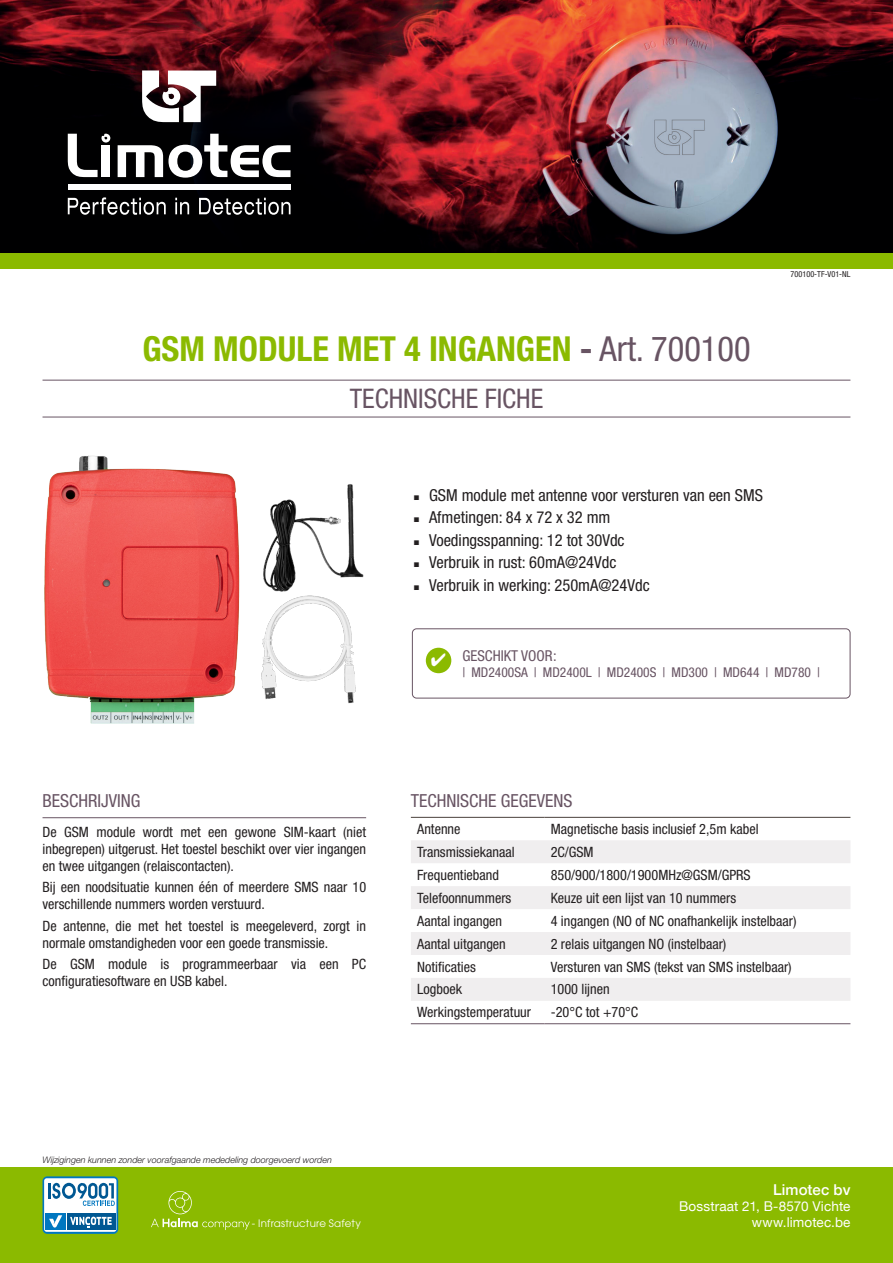
<style>
.page{position:relative;width:893px;height:1263px;background:#fff}
.page>*{position:absolute;margin:0;border:0;box-sizing:border-box;transform-origin:0 0}
.t1{font:700 condensed 34.5px "Helvetica Neue LT Std";color:#8bba00}
.t2{font:condensed 27px "Helvetica Neue LT Std";color:#685463}
._1__Tekst{font:condensed 18px "Helvetica Neue LT Std";color:#685463}
.t3{font:condensed 16.5px "Helvetica Neue LT Std";color:#231f20}
._1__Kader{font:condensed 15px "Helvetica Neue LT Std";color:#685463}
.t4{font:500 15px "Helvetica Neue";letter-spacing:.005em;color:#fff}
._1__Tekst-2{font:condensed 14.25px/17.1px "Helvetica Neue LT Std";color:#231f20}
._1__Kader-2{font:condensed 13.5px "Helvetica Neue LT Std";color:#685463}
.t5{font:13.5px "Helvetica Neue";letter-spacing:.01em;color:#fff}
.t6{font:10.2px "ITC Avant Garde Pro";letter-spacing:.025em;color:#fff}
._1__Tekst-3{font:italic 300 9px "Helvetica Neue LT Std";color:#231f20}
.t7{font:condensed 8.25px "Helvetica Neue LT Std";color:#231f20}
.s1{color:#685463}
.s2{font-weight:400;color:#685463}
</style>
<div class="page">
<hr style="left:43px;top:380px;width:807px;height:1px;background:#685463">
<hr style="left:43px;top:417px;width:807px;height:1px;background:#685463">
<img style="left:0;top:0;width:893px;height:253px">
<svg style="left:68px;top:197px;width:98px;height:18px"></svg>
<svg style="left:175px;top:198px;width:14px;height:16px"></svg>
<svg style="left:199px;top:198px;width:92px;height:17px"></svg>
<div style="left:68px;top:185px;width:223px;height:5px;background:#fff"></div>
<svg style="left:118px;top:134px;width:173px;height:44px"></svg>
<svg style="left:68px;top:134px;width:42px;height:43px"></svg>
<svg style="left:142px;top:70px;width:74px;height:52px"></svg>
<div style="left:0;top:1167px;width:893px;height:96px;background:#8bba00"></div>
<div style="left:0;top:253px;width:893px;height:15px;background:#8bba00"></div>
<svg style="left:151px;top:1191px;width:99px;height:39px"></svg>
<svg style="left:43px;top:1176px;width:75px;height:58px;background:#89b7d2"></svg>
<img style="left:44px;top:455px;width:196px;height:269px">
<img style="left:261px;top:484px;width:103px;height:220px">
<svg style="left:411px;top:840px;width:439px;height:161px;fill:#f0eeef"></svg>
<hr style="left:411px;top:1023px;width:133px;height:1px;background:#685463">
<hr style="left:544px;top:1023px;width:306px;height:1px;background:#685463">
<hr style="left:411px;top:817px;width:133px;height:1px;background:#49413b">
<hr style="left:544px;top:817px;width:306px;height:1px;background:#49413b">
<hr style="left:43px;top:817px;width:323px;height:1px;background:#685463">
<div style="left:412px;top:628px;width:438px;height:70px;border:1px solid #685463;border-radius:4px"></div>
<div style="left:426px;top:648px;width:25px;height:25px;background:#8bba00;border-radius:50%"></div>
<p class="t1" style="left:142px;top:328px;width:610px">GSM MODULE MET 4 INGANGEN <span class="s1">-</span> <span class="s2">Art. 700100</span></p>
<p class="t2" style="left:350px;top:383px;width:195px">TECHNISCHE FICHE</p>
<p class="t7" style="left:790px;top:269px;width:61px">700100-TF-V01-NL</p>
<p class="t3" style="left:412px;top:485px;width:353px">◾ GSM module met antenne voor versturen van een SMS</p>
<p class="t3" style="left:412px;top:508px;width:200px">◾ Afmetingen: 84 x 72 x 32 mm</p>
<p class="t3" style="left:412px;top:530px;width:214px">◾ Voedingsspanning: 12 tot 30Vdc</p>
<p class="t3" style="left:412px;top:553px;width:206px">◾ Verbruik in rust: 60mA@24Vdc</p>
<p class="t3" style="left:412px;top:575px;width:239px">◾ Verbruik in werking: 250mA@24Vdc</p>
<p class="_1__Kader" style="left:462px;top:647px;width:96px">GESCHIKT VOOR:</p>
<p class="_1__Kader-2" style="left:462px;top:664px;width:359px">| MD2400SA | MD2400L | MD2400S | MD300 | MD644 | MD780 |</p>
<p class="_1__Tekst" style="left:43px;top:790px;width:100px">BESCHRIJVING</p>
<p class="_1__Tekst-2" style="left:43px;top:823px;width:325px;text-align:justify">De GSM module wordt met een gewone SIM-kaart (niet inbegrepen) uitgerust. Het toestel beschikt over vier ingangen en twee uitgangen (relaiscontacten).</p>
<p class="_1__Tekst-2" style="left:43px;top:878px;width:325px">Bij een noodsituatie kunnen één of meerdere SMS naar 10 verschillende nummers worden verstuurd.</p>
<p class="_1__Tekst-2" style="left:43px;top:917px;width:325px">De antenne, die met het toestel is meegeleverd, zorgt in normale omstandigheden voor een goede transmissie.</p>
<p class="_1__Tekst-2" style="left:43px;top:955px;width:325px">De GSM module is programmeerbaar via een PC configuratiesoftware en USB kabel.</p>
<p class="_1__Tekst" style="left:411px;top:790px;width:163px">TECHNISCHE GEGEVENS</p>
<p class="_1__Tekst-2" style="left:417px;top:820px;width:45px">Antenne</p>
<p class="_1__Tekst-2" style="left:551px;top:820px;width:209px">Magnetische basis inclusief 2,5m kabel</p>
<p class="_1__Tekst-2" style="left:417px;top:843px;width:99px">Transmissiekanaal</p>
<p class="_1__Tekst-2" style="left:551px;top:843px;width:45px">2C/GSM</p>
<p class="_1__Tekst-2" style="left:417px;top:866px;width:83px">Frequentieband</p>
<p class="_1__Tekst-2" style="left:551px;top:866px;width:202px">850/900/1800/1900MHz@GSM/GPRS</p>
<p class="_1__Tekst-2" style="left:417px;top:889px;width:96px">Telefoonnummers</p>
<p class="_1__Tekst-2" style="left:551px;top:889px;width:187px">Keuze uit een lijst van 10 nummers</p>
<p class="_1__Tekst-2" style="left:417px;top:912px;width:86px">Aantal ingangen</p>
<p class="_1__Tekst-2" style="left:551px;top:912px;width:247px">4 ingangen (NO of NC onafhankelijk instelbaar)</p>
<p class="_1__Tekst-2" style="left:417px;top:935px;width:90px">Aantal uitgangen</p>
<p class="_1__Tekst-2" style="left:551px;top:935px;width:177px">2 relais uitgangen NO (instelbaar)</p>
<p class="_1__Tekst-2" style="left:417px;top:958px;width:60px">Notificaties</p>
<p class="_1__Tekst-2" style="left:551px;top:958px;width:243px">Versturen van SMS (tekst van SMS instelbaar)</p>
<p class="_1__Tekst-2" style="left:417px;top:981px;width:46px">Logboek</p>
<p class="_1__Tekst-2" style="left:551px;top:981px;width:61px">1000 lijnen</p>
<p class="_1__Tekst-2" style="left:417px;top:1004px;width:115px">Werkingstemperatuur</p>
<p class="_1__Tekst-2" style="left:551px;top:1004px;width:89px">-20°C tot +70°C</p>
<p class="_1__Tekst-3" style="left:43px;top:1154px;width:291px">Wijzigingen kunnen zonder voorafgaande mededeling doorgevoerd worden</p>
<p class="t6" style="left:252px;top:1217px;width:111px">- Infrastructure Safety</p>
<p class="t4" style="left:773px;top:1178px;width:79px">Limotec bv</p>
<p class="t5" style="left:679px;top:1197px;width:173px">Bosstraat 21, B-8570 Vichte</p>
<p class="t5" style="left:752px;top:1213px;width:100px">www.limotec.be</p>
</div>
